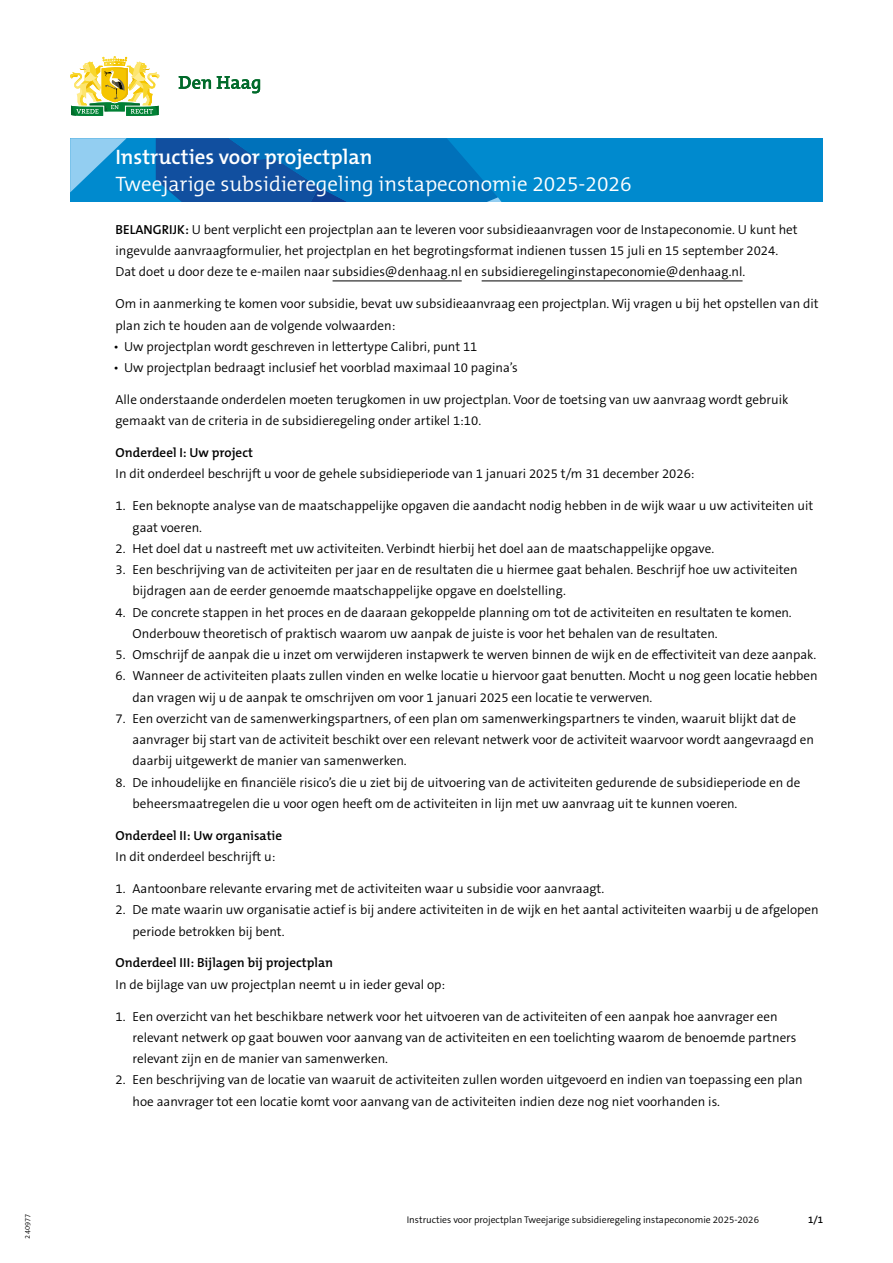
<style>
.page{position:relative;width:893px;height:1263px;background:#fff}
.page>*{position:absolute;margin:0;border:0;box-sizing:border-box;transform-origin:0 0}
.Form_Titel{font:300 21px/27px "The Mix B W4";color:#fff}
.Form_Brood_Antwoord{font:300 13.2px/21.3px "The Sans B W4";color:#000}
.Form_Brood_Toelichting{font:300 13.2px/21.3px "The Sans B W4";color:#000}
.Form_Subvraag_Titel{font:600 13.2px "The Mix B W6";color:#000}
.t1{font:300 9.75px "The Sans B W4";color:#000}
.t2{font:600 9.75px "The Sans B W6";color:#000}
.s1{font-family:"The Mix B W6";font-weight:600}
.s2{font-family:"The Sans B W6";font-weight:600}
</style>
<div class="page">
<svg style="left:179px;top:76px;width:81px;height:17px"></svg>
<svg style="left:70px;top:56px;width:90px;height:60px"></svg>
<div style="left:70px;top:138px;width:752px;height:64px;background:#008ace"></div>
<svg style="left:70px;top:138px;width:431px;height:64px"></svg>
<hr style="left:333px;top:281px;width:129px;height:1px;background:#000">
<hr style="left:482px;top:281px;width:260px;height:1px;background:#000">
<h1 class="Form_Titel" style="left:115px;top:144px;width:518px"><span class="s1">Instructies voor projectplan<br></span>Tweejarige subsidieregeling instapeconomie 2025-2026</h1>
<p class="Form_Brood_Antwoord" style="left:116px;top:219px;width:684px"><span class="s2">BELANGRIJK:</span> U bent verplicht een projectplan aan te leveren voor subsidieaanvragen voor de Instapeconomie. U kunt het ingevulde aanvraagformulier, het projectplan en het begrotingsformat indienen tussen 15 juli en 15 september 2024.<br>Dat doet u door deze te e-mailen naar subsidies@denhaag.nl en subsidieregelinginstapeconomie@denhaag.nl.</p>
<p class="Form_Brood_Toelichting" style="left:116px;top:293px;width:705px">Om in aanmerking te komen voor subsidie, bevat uw subsidieaanvraag een projectplan. Wij vragen u bij het opstellen van dit plan zich te houden aan de volgende volwaarden:</p>
<p class="Form_Brood_Antwoord" style="left:113px;top:336px;width:366px">• Uw projectplan wordt geschreven in lettertype Calibri, punt 11</p>
<p class="Form_Brood_Antwoord" style="left:113px;top:357px;width:406px">• Uw projectplan bedraagt inclusief het voorblad maximaal 10 pagina’s</p>
<p class="Form_Brood_Toelichting" style="left:116px;top:389px;width:674px">Alle onderstaande onderdelen moeten terugkomen in uw projectplan. Voor de toetsing van uw aanvraag wordt gebruik gemaakt van de criteria in de subsidieregeling onder artikel 1:10.</p>
<h2 class="Form_Subvraag_Titel" style="left:116px;top:444px;width:139px">Onderdeel I: Uw project</h2>
<p class="Form_Brood_Toelichting" style="left:116px;top:463px;width:580px">In dit onderdeel beschrijft u voor de gehele subsidieperiode van 1 januari 2025 t/m 31 december 2026:</p>
<p class="Form_Brood_Antwoord" style="left:133px;top:495px;width:682px;text-indent:-17px">1. Een beknopte analyse van de maatschappelijke opgaven die aandacht nodig hebben in de wijk waar u uw activiteiten uit gaat voeren.</p>
<p class="Form_Brood_Antwoord" style="left:116px;top:538px;width:600px">2. Het doel dat u nastreeft met uw activiteiten. Verbindt hierbij het doel aan de maatschappelijke opgave.</p>
<p class="Form_Brood_Antwoord" style="left:133px;top:559px;width:667px;text-indent:-17px">3. Een beschrijving van de activiteiten per jaar en de resultaten die u hiermee gaat behalen. Beschrijf hoe uw activiteiten bijdragen aan de eerder genoemde maatschappelijke opgave en doelstelling.</p>
<p class="Form_Brood_Antwoord" style="left:133px;top:602px;width:661px;text-indent:-17px">4. De concrete stappen in het proces en de daaraan gekoppelde planning om tot de activiteiten en resultaten te komen.<br>Onderbouw theoretisch of praktisch waarom uw aanpak de juiste is voor het behalen van de resultaten.</p>
<p class="Form_Brood_Antwoord" style="left:116px;top:644px;width:702px">5. Omschrijf de aanpak die u inzet om verwijderen instapwerk te werven binnen de wijk en de effectiviteit van deze aanpak.</p>
<p class="Form_Brood_Antwoord" style="left:133px;top:665px;width:687px;text-indent:-17px">6. Wanneer de activiteiten plaats zullen vinden en welke locatie u hiervoor gaat benutten. Mocht u nog geen locatie hebben dan vragen wij u de aanpak te omschrijven om voor 1 januari 2025 een locatie te verwerven.</p>
<p class="Form_Brood_Antwoord" style="left:133px;top:708px;width:683px;text-indent:-17px">7. Een overzicht van de samenwerkingspartners, of een plan om samenwerkingspartners te vinden, waaruit blijkt dat de aanvrager bij start van de activiteit beschikt over een relevant netwerk voor de activiteit waarvoor wordt aangevraagd en daarbij uitgewerkt de manier van samenwerken.</p>
<p class="Form_Brood_Antwoord" style="left:133px;top:772px;width:669px;text-indent:-17px">8. De inhoudelijke en financiële risico’s die u ziet bij de uitvoering van de activiteiten gedurende de subsidieperiode en de beheersmaatregelen die u voor ogen heeft om de activiteiten in lijn met uw aanvraag uit te kunnen voeren.</p>
<h2 class="Form_Subvraag_Titel" style="left:116px;top:827px;width:168px">Onderdeel II: Uw organisatie</h2>
<p class="Form_Brood_Toelichting" style="left:116px;top:846px;width:161px">In dit onderdeel beschrijft u:</p>
<p class="Form_Brood_Antwoord" style="left:116px;top:878px;width:490px">1. Aantoonbare relevante ervaring met de activiteiten waar u subsidie voor aanvraagt.</p>
<p class="Form_Brood_Antwoord" style="left:133px;top:899px;width:688px;text-indent:-17px">2. De mate waarin uw organisatie actief is bij andere activiteiten in de wijk en het aantal activiteiten waarbij u de afgelopen periode betrokken bij bent.</p>
<h2 class="Form_Subvraag_Titel" style="left:116px;top:954px;width:219px">Onderdeel III: Bijlagen bij projectplan</h2>
<p class="Form_Brood_Toelichting" style="left:116px;top:974px;width:331px">In de bijlage van uw projectplan neemt u in ieder geval op:</p>
<p class="Form_Brood_Antwoord" style="left:133px;top:1005px;width:665px;text-indent:-17px">1. Een overzicht van het beschikbare netwerk voor het uitvoeren van de activiteiten of een aanpak hoe aanvrager een relevant netwerk op gaat bouwen voor aanvang van de activiteiten en een toelichting waarom de benoemde partners relevant zijn en de manier van samenwerken.</p>
<p class="Form_Brood_Antwoord" style="left:133px;top:1069px;width:672px;text-indent:-17px">2. Een beschrijving van de locatie van waaruit de activiteiten zullen worden uitgevoerd en indien van toepassing een plan hoe aanvrager tot een locatie komt voor aanvang van de activiteiten indien deze nog niet voorhanden is.</p>
<p class="t1" style="left:407px;top:1213px;width:354px">Instructies voor projectplan Tweejarige subsidieregeling instapeconomie 2025-2026</p>
<p class="t2" style="left:808px;top:1213px;width:17px">1/1</p>
</div>
